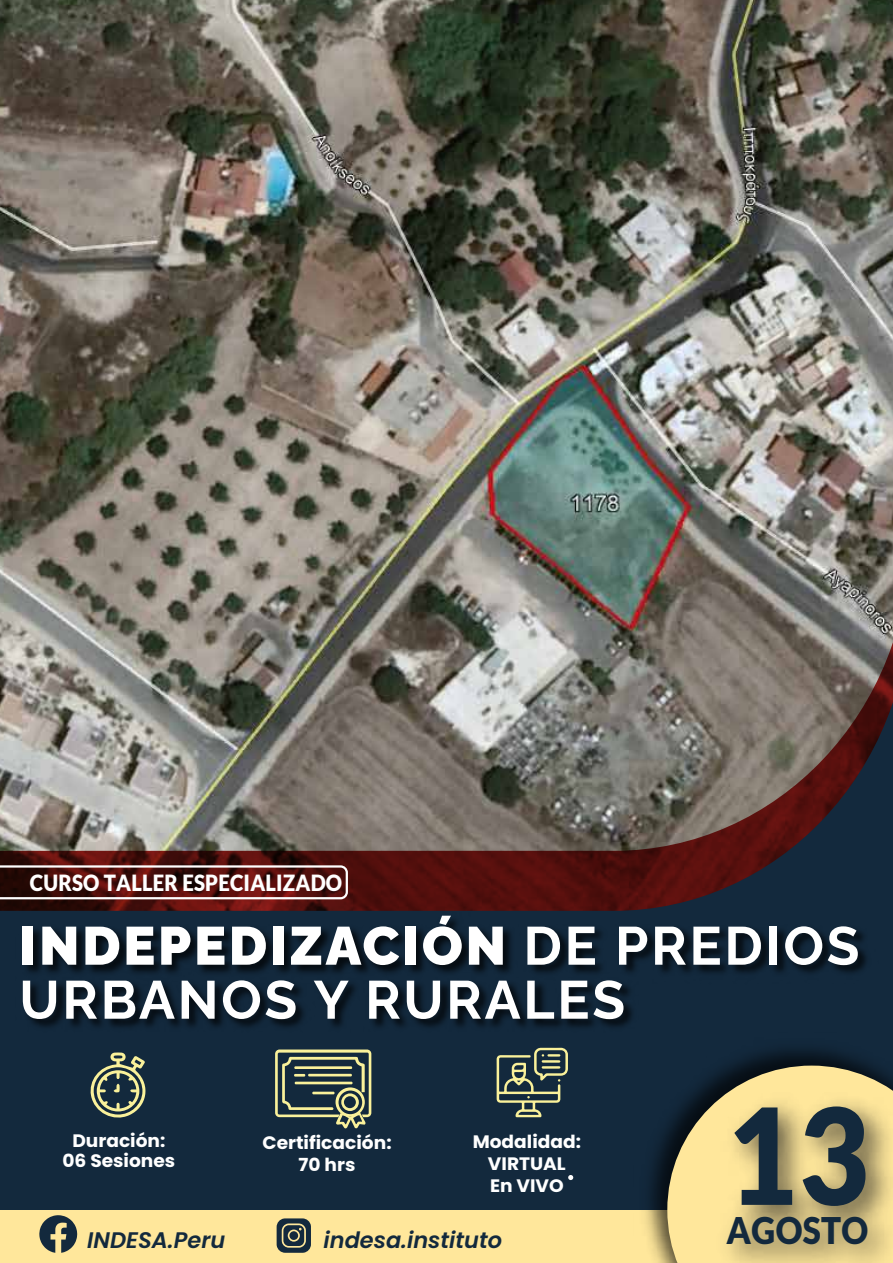
<style>
.page{position:relative;width:893px;height:1263px;background:#fff}
.page>*{position:absolute;margin:0;border:0;box-sizing:border-box;transform-origin:0 0}
.t1{font:900 133.5px "Lato";color:#13293d;scale:.91 1}
.t2{font:700 53.7px/54px "Raleway";letter-spacing:.05em;color:#fff}
.t3{font:900 36.75px "Lato";letter-spacing:.01em;color:#13293d;scale:.91 1}
.t4{font:italic 600 22.5px "Poppins";color:#13293d}
.t5{font:900 22.35px "Lato";letter-spacing:.01em;color:#fff;scale:.91 1}
.t6{font:700 18px/21.9px "Poppins";color:#fff;text-align:center}
.s1{font-weight:900}
</style>
<div class="page">
<img style="left:0;top:0;width:893px;height:538px">
<img style="left:0;top:538px;width:893px;height:60px">
<svg style="left:0;top:598px;width:893px;height:612px;background:#5c595a"></svg>
<div style="left:0;top:1210px;width:893px;height:53px;background:#ffe79b"></div>
<svg style="left:39px;top:1215px;width:38px;height:38px"></svg>
<svg style="left:277px;top:1218px;width:34px;height:35px"></svg>
<div style="left:289px;top:1231px;width:9px;height:9px;background:#13293d;border-radius:50%"></div>
<img style="left:633px;top:1046px;width:260px;height:217px">
<svg style="left:667px;top:1065px;width:226px;height:198px"></svg>
<img style="left:704px;top:1068px;width:189px;height:195px">
<svg style="left:0;top:865px;width:348px;height:34px;background:#5f2c29"></svg>
<img style="left:15px;top:912px;width:878px;height:134px">
<svg style="left:88px;top:1052px;width:63px;height:70px;background:#4f5d55"></svg>
<svg style="left:497px;top:1048px;width:71px;height:69px;background:#505e55"></svg>
<svg style="left:568px;top:1175px;width:5px;height:5px"></svg>
<svg style="left:275px;top:1049px;width:96px;height:81px;background:#5a6659"></svg>
<p class="t5" style="left:30px;top:870px;width:345px">CURSO TALLER ESPECIALIZADO</p>
<h2 class="t2" style="left:19px;top:913px;width:841px"><span class="s1">INDEPEDIZACIÓN</span> DE PREDIOS<br>URBANOS Y RURALES</h2>
<p class="t6" style="left:62px;top:1130px;width:114px;line-height:20.4px">Duración:<br>06 Sesiones</p>
<p class="t6" style="left:473px;top:1131px;width:110px">Modalidad:<br>VIRTUAL<br>En VIVO</p>
<p class="t6" style="left:262px;top:1132px;width:131px">Certificación:<br>70 hrs</p>
<p class="t4" style="left:87px;top:1226px;width:140px">INDESA.Peru</p>
<p class="t4" style="left:324px;top:1227px;width:180px">indesa.instituto</p>
<h1 class="t1" style="left:726px;top:1078px;width:158px">13</h1>
<h3 class="t3" style="left:727px;top:1209px;width:157px">AGOSTO</h3>
</div>
